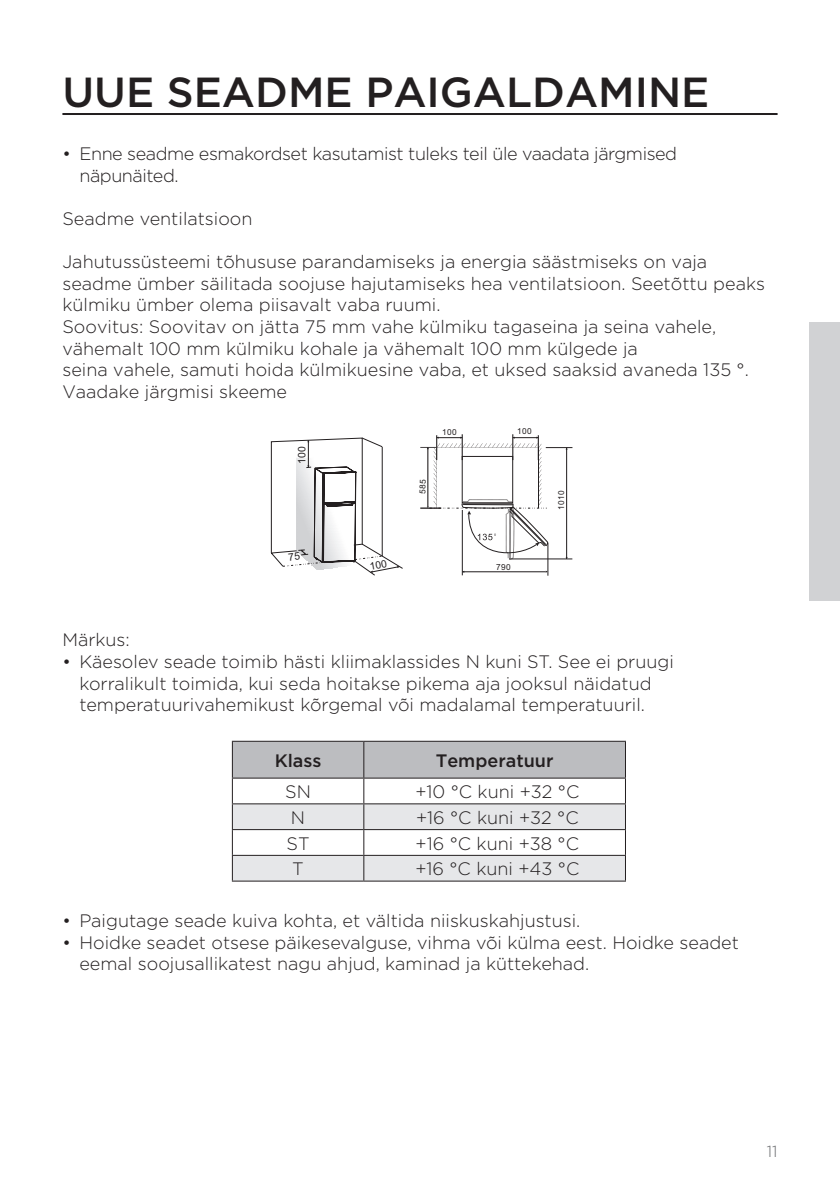
<style>
.page{position:relative;width:840px;height:1191px;background:#fff}
.page>*{position:absolute;margin:0;border:0;box-sizing:border-box;transform-origin:0 0}
.glavni_naslov{font:500 42px "Gotham";color:#231f20}
.seznam{font:300 18px/21.6px "Gotham";color:#231f20}
.besedilo{font:300 18px/21.6px "Gotham";color:#231f20}
.seznam-2{font:300 18px/21.6px "Gotham";letter-spacing:-.025em;color:#231f20}
.besedilo_drobno{font:300 18px "Gotham";color:#231f20}
.besedilo_drobno-2{font:500 18px "Gotham";color:#231f20}
.t1{font:300 16px "Gotham";color:#6c6d70}
.t2{font:10.4px "Arial";color:#231f20}
.t3{font:8.2px "Arial";letter-spacing:.055em;color:#231f20}
</style>
<div class="page">
<div style="left:808px;top:322px;width:31px;height:279px;background:#d1d2d4"></div>
<hr style="left:62px;top:113px;width:715px;height:2px;background:#231f20">
<hr style="left:547px;top:543px;width:1px;height:32px;background:#231f20">
<hr style="left:461px;top:510px;width:1px;height:65px;background:#231f20">
<hr style="left:462px;top:571px;width:83px;height:1px;background:#231f20">
<svg style="left:232px;top:741px;width:393px;height:139px"></svg>
<hr style="left:232px;top:880px;width:131px;height:1px;background:#231f20">
<hr style="left:363px;top:880px;width:262px;height:1px;background:#231f20">
<svg style="left:420px;top:434px;width:152px;height:130px"></svg>
<svg style="left:271px;top:438px;width:131px;height:137px"></svg>
<p class="glavni_naslov" style="left:62px;top:65px;width:648px">UUE SEADME PAIGALDAMINE</p>
<p class="seznam-2" style="left:79px;top:142px;width:599px;text-indent:-17px">• Enne seadme esmakordset kasutamist tuleks teil üle vaadata järgmised näpunäited.</p>
<p class="seznam" style="left:62px;top:207px;width:191px">Seadme ventilatsioon</p>
<p class="besedilo" style="left:62px;top:250px;width:703px">Jahutussüsteemi tõhususe parandamiseks ja energia säästmiseks on vaja seadme ümber säilitada soojuse hajutamiseks hea ventilatsioon. Seetõttu peaks külmiku ümber olema piisavalt vaba ruumi.</p>
<p class="besedilo" style="left:62px;top:315px;width:655px">Soovitus: Soovitav on jätta 75 mm vahe külmiku tagaseina ja seina vahele, vähemalt 100 mm külmiku kohale ja vähemalt 100 mm külgede ja</p>
<p class="besedilo" style="left:62px;top:358px;width:687px">seina vahele, samuti hoida külmikuesine vaba, et uksed saaksid avaneda 135 °.<br>Vaadake järgmisi skeeme</p>
<p class="t3" style="left:442px;top:427px;width:16px">100</p>
<p class="t3" style="left:516px;top:426px;width:16px">100</p>
<p class="t2" style="left:296px;top:463px;width:19px;rotate:-90deg">100</p>
<p class="t3" style="left:495px;top:562px;width:16px">790</p>
<p class="t3" style="left:556px;top:510px;width:21px;rotate:-89deg">1010</p>
<p class="seznam" style="left:62px;top:628px;width:69px">Märkus:</p>
<p class="seznam" style="left:79px;top:650px;width:595px;text-indent:-17px">• Käesolev seade toimib hästi kliimaklassides N kuni ST. See ei pruugi korralikult toimida, kui seda hoitakse pikema aja jooksul näidatud temperatuurivahemikust kõrgemal või madalamal temperatuuril.</p>
<p class="besedilo_drobno-2" style="left:274px;top:748px;width:48px">Klass</p>
<p class="besedilo_drobno-2" style="left:435px;top:748px;width:119px">Temperatuur</p>
<p class="besedilo_drobno" style="left:285px;top:780px;width:27px">SN</p>
<p class="besedilo_drobno" style="left:415px;top:780px;width:165px">+10 °C kuni +32 °C</p>
<p class="besedilo_drobno" style="left:291px;top:806px;width:16px">N</p>
<p class="besedilo_drobno" style="left:416px;top:806px;width:164px">+16 °C kuni +32 °C</p>
<p class="besedilo_drobno" style="left:286px;top:832px;width:25px">ST</p>
<p class="besedilo_drobno" style="left:415px;top:832px;width:165px">+16 °C kuni +38 °C</p>
<p class="besedilo_drobno" style="left:292px;top:857px;width:13px">T</p>
<p class="besedilo_drobno" style="left:415px;top:857px;width:165px">+16 °C kuni +43 °C</p>
<p class="seznam" style="left:62px;top:909px;width:519px">• Paigutage seade kuiva kohta, et vältida niiskuskahjustusi.</p>
<p class="seznam" style="left:79px;top:931px;width:660px;text-indent:-17px">• Hoidke seadet otsese päikesevalguse, vihma või külma eest. Hoidke seadet eemal soojusallikatest nagu ahjud, kaminad ja küttekehad.</p>
<p class="t1" style="left:766px;top:1140px;width:12px">11</p>
</div>
